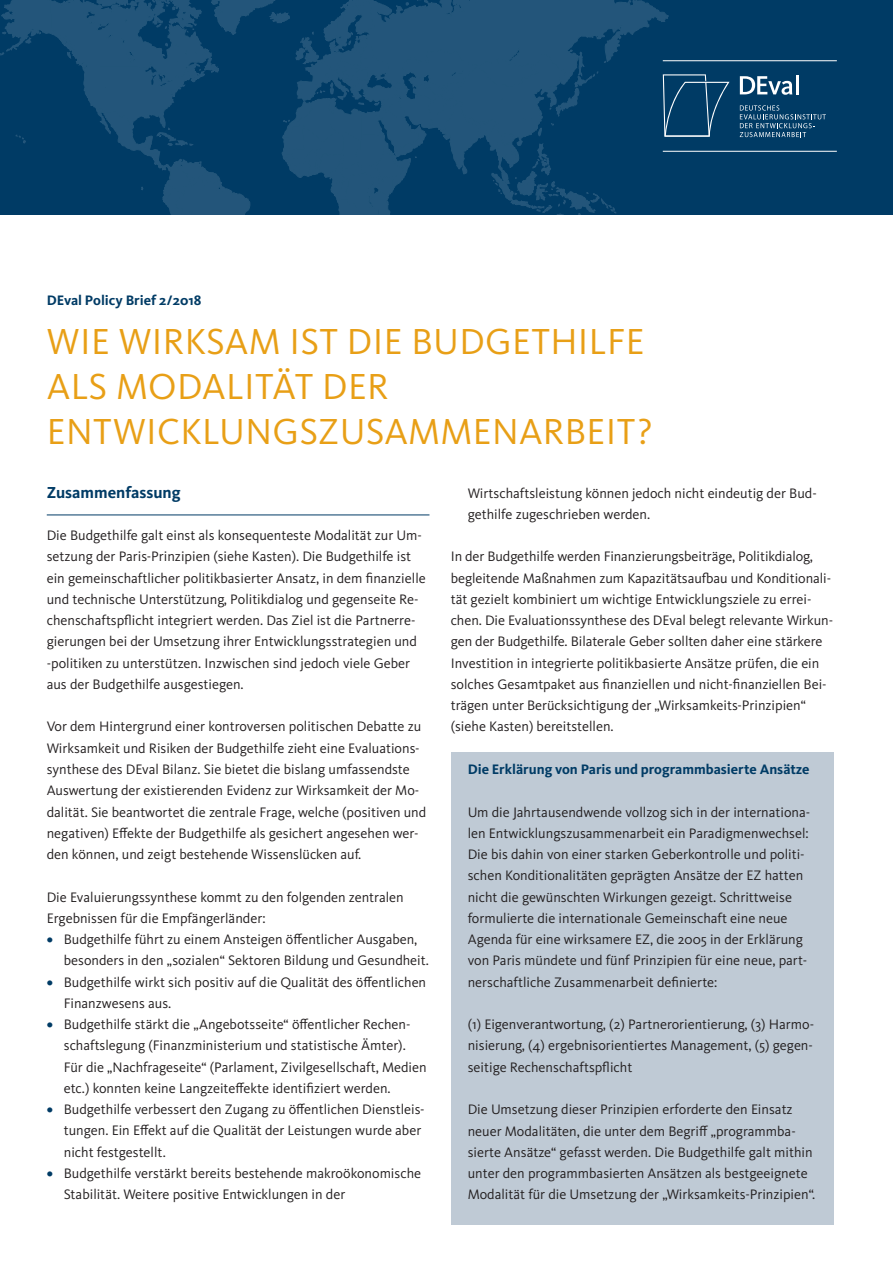
<style>
.page{position:relative;width:893px;height:1263px;background:#fff}
.page>*{position:absolute;margin:0;border:0;box-sizing:border-box;transform-origin:0 0}
.t1{font:37.5px/45px "Kievit OT";letter-spacing:.01em;color:#e89f16}
.t2{font:700 16.5px "Kievit OT";color:#003b65}
.t3{font:14.25px/21.3px "Kievit OT";color:#231f20}
.t4{font:700 14.25px "Kievit OT";color:#003b65}
.s1{font-weight:700;color:#003b65}
</style>
<div class="page">
<div style="left:0;top:0;width:893px;height:215px;background:#003b65"></div>
<div style="left:451px;top:753px;width:382px;height:472px;background:#bfcad5"></div>
<hr style="left:47px;top:514px;width:382px;height:1px;background:#003b65">
<svg style="left:740px;top:76px;width:52px;height:19px"></svg>
<hr style="left:796px;top:75px;width:3px;height:19px;background:#fff">
<svg style="left:0;top:0;width:730px;height:215px"></svg>
<hr style="left:663px;top:151px;width:174px;height:1px;background:#fff">
<hr style="left:663px;top:60px;width:174px;height:1px;background:#fff">
<svg style="left:740px;top:105px;width:86px;height:32px"></svg>
<p class="t4" style="left:47px;top:292px;width:156px">DEval Policy Brief 2/2018</p>
<h1 class="t1" style="left:47px;top:319px;width:607px">WIE WIRKSAM IST DIE BUDGETHILFE<br>ALS MODALITÄT DER<br>ENTWICKLUNGSZUSAMMENARBEIT?</h1>
<p class="t2" style="left:47px;top:482px;width:135px">Zusammenfassung</p>
<p class="t3" style="left:47px;top:525px;width:381px">Die Budgethilfe galt einst als konsequenteste Modalität zur Um&shy;setzung der Paris-Prinzipien (siehe Kasten). Die Budgethilfe ist ein gemeinschaftlicher politikbasierter Ansatz, in dem finanzielle und technische Unterstützung, Politikdialog und gegenseite Re&shy;chenschaftspflicht integriert werden. Das Ziel ist die Partnerre&shy;gierungen bei der Umsetzung ihrer Entwicklungsstrategien und -politiken zu unterstützen. Inzwischen sind jedoch viele Geber aus der Budgethilfe ausgestiegen.</p>
<p class="t3" style="left:47px;top:716px;width:381px">Vor dem Hintergrund einer kontroversen politischen Debatte zu Wirksamkeit und Risiken der Budgethilfe zieht eine Evaluations&shy;synthese des DEval Bilanz. Sie bietet die bislang umfassendste Auswertung der existierenden Evidenz zur Wirksamkeit der Mo&shy;dalität. Sie beantwortet die zentrale Frage, welche (positiven und negativen) Effekte der Budgethilfe als gesichert angesehen wer&shy;den können, und zeigt bestehende Wissenslücken auf.</p>
<p class="t3" style="left:47px;top:886px;width:359px">Die Evaluierungssynthese kommt zu den folgenden zentralen<br>Ergebnissen für die Empfängerländer:</p>
<p class="t3" style="left:64px;top:929px;width:367px;text-indent:-17px"><span class="s1">•</span> Budgethilfe führt zu einem Ansteigen öffentlicher Ausgaben, besonders in den „sozialen“ Sektoren Bildung und Gesundheit.</p>
<p class="t3" style="left:64px;top:971px;width:364px;text-indent:-17px"><span class="s1">•</span> Budgethilfe wirkt sich positiv auf die Qualität des öffentlichen<br>Finanzwesens aus.</p>
<p class="t3" style="left:64px;top:1014px;width:364px;text-indent:-17px"><span class="s1">•</span> Budgethilfe stärkt die „Angebotsseite“ öffentlicher Rechen&shy;schaftslegung (Finanzministerium und statistische Ämter).<br>Für die „Nachfrageseite“ (Parlament, Zivilgesellschaft, Medien etc.) konnten keine Langzeiteffekte identifiziert werden.</p>
<p class="t3" style="left:64px;top:1099px;width:362px;text-indent:-17px"><span class="s1">•</span> Budgethilfe verbessert den Zugang zu öffentlichen Dienstleis&shy;tungen. Ein Effekt auf die Qualität der Leistungen wurde aber nicht festgestellt.</p>
<p class="t3" style="left:64px;top:1163px;width:359px;text-indent:-17px"><span class="s1">•</span> Budgethilfe verstärkt bereits bestehende makroökonomische<br>Stabilität. Weitere positive Entwicklungen in der</p>
<p class="t3" style="left:468px;top:482px;width:350px">Wirtschaftsleistung können jedoch nicht eindeutig der Bud&shy;gethilfe zugeschrieben werden.</p>
<p class="t3" style="left:451px;top:546px;width:384px">In der Budgethilfe werden Finanzierungsbeiträge, Politikdialog, begleitende Maßnahmen zum Kapazitätsaufbau und Konditionali&shy;tät gezielt kombiniert um wichtige Entwicklungsziele zu errei&shy;chen. Die Evaluationssynthese des DEval belegt relevante Wirkun&shy;gen der Budgethilfe. Bilaterale Geber sollten daher eine stärkere Investition in integrierte politikbasierte Ansätze prüfen, die ein solches Gesamtpaket aus finanziellen und nicht-finanziellen Bei&shy;trägen unter Berücksichtigung der „Wirksamkeits-Prinzipien“ (siehe Kasten) bereitstellen.</p>
<p class="t4" style="left:468px;top:761px;width:343px">Die Erklärung von Paris und programmbasierte Ansätze</p>
<p class="t3" style="left:468px;top:801px;width:344px">Um die Jahrtausendwende vollzog sich in der internationa&shy;len Entwicklungszusammenarbeit ein Paradigmenwechsel:<br>Die bis dahin von einer starken Geberkontrolle und politi&shy;schen Konditionalitäten geprägten Ansätze der EZ hatten nicht die gewünschten Wirkungen gezeigt. Schrittweise formulierte die internationale Gemeinschaft eine neue Agenda für eine wirksamere EZ, die 2005 in der Erklärung von Paris mündete und fünf Prinzipien für eine neue, part&shy;nerschaftliche Zusammenarbeit definierte:</p>
<p class="t3" style="left:468px;top:1014px;width:348px;text-align:justify">(1) Eigenverantwortung, (2) Partnerorientierung, (3) Harmo&shy;nisierung, (4) ergebnisorientiertes Management, (5) gegen&shy;seitige Rechenschaftspflicht</p>
<p class="t3" style="left:468px;top:1099px;width:349px">Die Umsetzung dieser Prinzipien erforderte den Einsatz neuer Modalitäten, die unter dem Begriff „programmba&shy;sierte Ansätze“ gefasst werden. Die Budgethilfe galt mithin unter den programmbasierten Ansätzen als bestgeeignete Modalität für die Umsetzung der „Wirksamkeits-Prinzipien“.</p>
</div>
